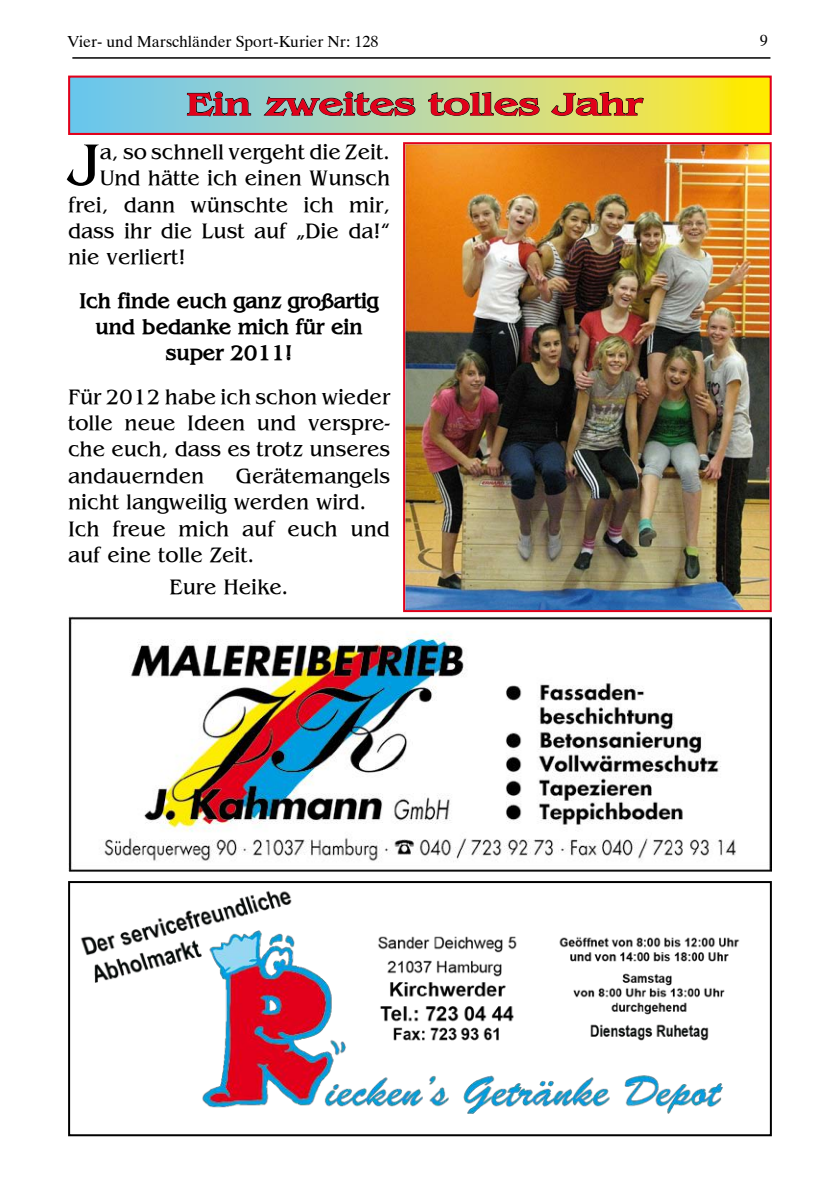
<style>
.page{position:relative;width:840px;height:1191px;background:#fff}
.page>*{position:absolute;margin:0;border:0;box-sizing:border-box;transform-origin:0 0}
.t1{font:63px "Bangle Normal";color:#000}
.t2{font:700 32px "Bangle";color:#e1001a;scale:1.37 1}
.t3{font:22px/26.4px "Bangle Normal";color:#000;text-align:justify}
.t4{font:700 22px/26.4px "Bangle";color:#000;text-align:center}
.t5{font:16px "Dutch 801 BT";color:#000}
</style>
<div class="page">
<hr style="left:72px;top:57px;width:698px;height:2px;background:#000">
<svg style="left:71px;top:79px;width:697px;height:53px;background:#b8d892"></svg>
<div style="left:68px;top:76px;width:703px;height:59px;border:2px solid #e1001a"></div>
<svg style="left:186px;top:91px;width:65px;height:26px;background:#6da0a7"></svg>
<svg style="left:262px;top:91px;width:153px;height:27px;background:#88ab97"></svg>
<svg style="left:427px;top:91px;width:113px;height:27px;background:#a3b277"></svg>
<svg style="left:550px;top:91px;width:94px;height:25px;background:#b8b755"></svg>
<img style="left:80px;top:891px;width:660px;height:223px">
<div style="left:68px;top:881px;width:703px;height:255px;border:2px solid #000"></div>
<img style="left:406px;top:145px;width:362px;height:464px">
<div style="left:403px;top:142px;width:368px;height:470px;border:2px solid #e1001a"></div>
<img style="left:68px;top:617px;width:703px;height:255px">
<p class="t5" style="left:67px;top:32px;width:313px">Vier- und Marschländer Sport-Kurier Nr: 128</p>
<p class="t5" style="left:759px;top:31px;width:9px">9</p>
<h2 class="t2" style="left:186px;top:82px;width:333px">Ein zweites tolles Jahr</h2>
<h1 class="t1" style="left:68px;top:124px;width:33px">J</h1>
<p class="t3" style="left:100px;top:137px;width:292px">a, so schnell vergeht die Zeit.</p>
<p class="t3" style="left:100px;top:164px;width:292px">Und hätte ich einen Wunsch</p>
<p class="t3" style="left:68px;top:190px;width:323px">frei, dann wünschte ich mir,</p>
<p class="t3" style="left:68px;top:216px;width:323px">dass ihr die Lust auf „Die da!“</p>
<p class="t3" style="left:68px;top:243px;width:119px">nie verliert!</p>
<p class="t4" style="left:79px;top:286px;width:300px">Ich finde euch ganz großartig und bedanke mich für ein super 2011!</p>
<p class="t3" style="left:68px;top:382px;width:323px">Für 2012 habe ich schon wieder tolle neue Ideen und verspre&shy;che euch, dass es trotz unseres andauernden</p>
<p class="t3" style="left:68px;top:461px;width:323px;text-align:left;text-indent:168px">Gerätemangels nicht langweilig werden wird.<br>Ich freue mich auf euch und auf eine tolle Zeit.</p>
<p class="t3" style="left:169px;top:572px;width:121px">Eure Heike.</p>
</div>
